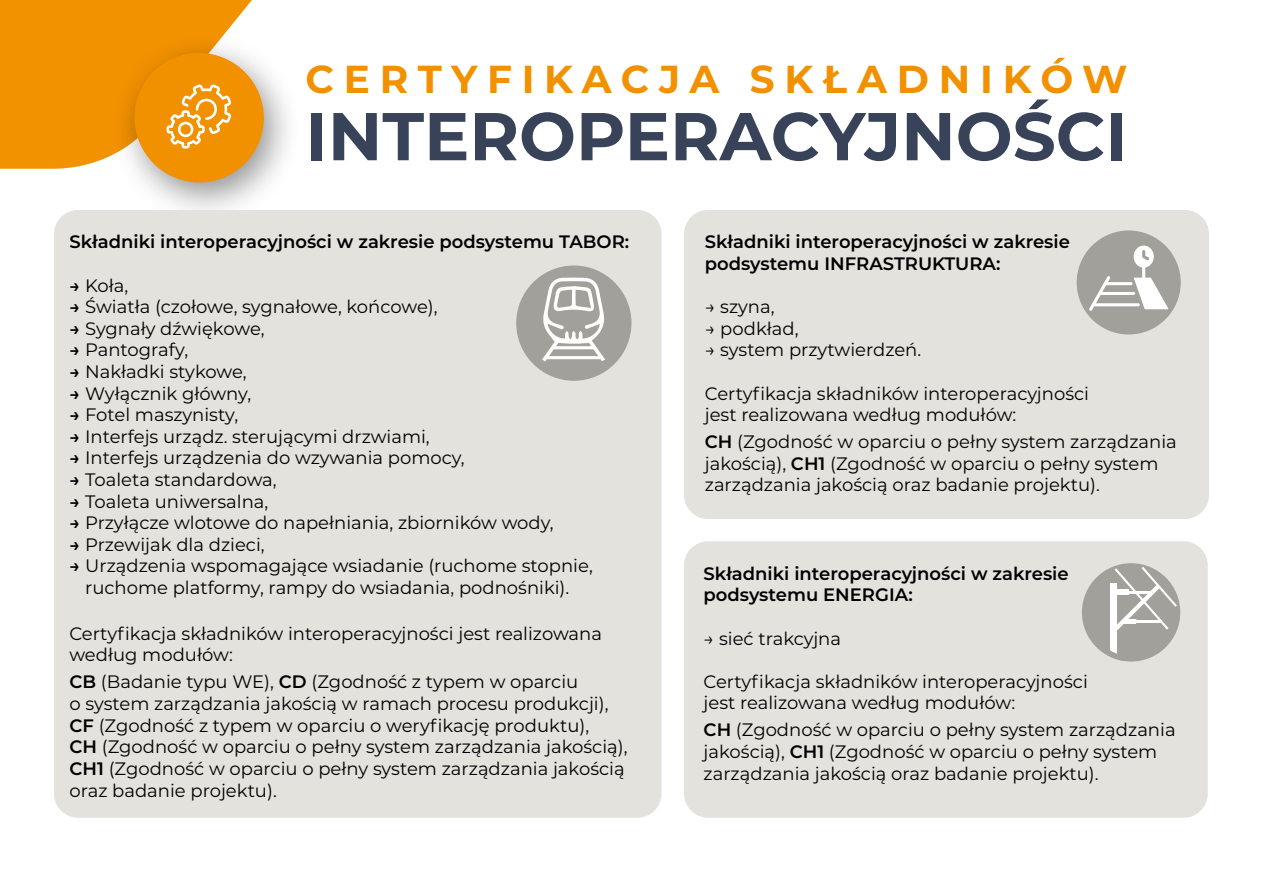
<style>
.page{position:relative;width:1263px;height:893px;background:#fff}
.page>*{position:absolute;margin:0;border:0;box-sizing:border-box;transform-origin:0 0}
.t1{font:700 67.5px "Montserrat";color:#384259}
.t2{font:700 39px "Montserrat";letter-spacing:.25em;color:#f29100}
.t3{font:18px/21.6px "Montserrat";color:#000}
.t4{font:600 18px/21.6px "Montserrat";color:#000}
.s1{font-weight:600}
.s2{font-weight:600;color:#e3e2dc}
</style>
<div class="page">
<div style="left:0;top:0;width:252px;height:169px;background:#f39200"></div>
<div style="left:112px;top:33px;width:190px;height:191px;background:#000;opacity:.44"></div>
<div style="left:135px;top:53px;width:128px;height:128px;background:#f29100;border-radius:50%"></div>
<svg style="left:166px;top:84px;width:66px;height:65px"></svg>
<div style="left:54px;top:210px;width:607px;height:608px;background:#e3e2dc;border-radius:24px"></div>
<div style="left:684px;top:210px;width:525px;height:309px;background:#e3e2dc;border-radius:24px"></div>
<div style="left:684px;top:541px;width:524px;height:277px;background:#e3e2dc;border-radius:24px"></div>
<div style="left:516px;top:265px;width:115px;height:116px;background:#a1a09a;border-radius:50%"></div>
<svg style="left:542px;top:278px;width:63px;height:83px"></svg>
<div style="left:1082px;top:563px;width:98px;height:98px;background:#a1a09a;border-radius:50%"></div>
<div style="left:1111px;top:584px;width:6px;height:72px;background:#fff"></div>
<svg style="left:1113px;top:567px;width:64px;height:64px"></svg>
<svg style="left:1107px;top:648px;width:16px;height:13px"></svg>
<div style="left:1077px;top:230px;width:104px;height:104px;background:#a1a09a;border-radius:50%"></div>
<div style="left:1134px;top:246px;width:20px;height:22px;background:#fff;border-radius:50%"></div>
<svg style="left:1142px;top:250px;width:7px;height:10px"></svg>
<hr style="left:1142px;top:266px;width:3px;height:21px;background:#fff;border-radius:2px">
<svg style="left:1089px;top:276px;width:21px;height:35px"></svg>
<svg style="left:1134px;top:278px;width:34px;height:31px"></svg>
<hr style="left:1104px;top:282px;width:28px;height:3px;background:#fff;border-radius:2px">
<hr style="left:1098px;top:292px;width:37px;height:3px;background:#fff;border-radius:2px">
<hr style="left:1092px;top:303px;width:48px;height:3px;background:#fff;border-radius:2px">
<h2 class="t2" style="left:306px;top:51px;width:823px">CERTYFIKACJA SKŁADNIKÓW</h2>
<h1 class="t1" style="left:306px;top:88px;width:823px">INTEROPERACYJNOŚCI</h1>
<p class="t4" style="left:69px;top:230px;width:561px">Składniki interoperacyjności w zakresie podsystemu TABOR:</p>
<p class="t3" style="left:69px;top:274px;width:60px"><span class="s1">→</span> Koła,</p>
<p class="t3" style="left:69px;top:295px;width:370px"><span class="s1">→</span> Światła (czołowe, sygnałowe, końcowe),</p>
<p class="t3" style="left:69px;top:317px;width:197px"><span class="s1">→</span> Sygnały dźwiękowe,</p>
<p class="t3" style="left:69px;top:339px;width:120px"><span class="s1">→</span> Pantografy,</p>
<p class="t3" style="left:69px;top:360px;width:179px"><span class="s1">→</span> Nakładki stykowe,</p>
<p class="t3" style="left:69px;top:382px;width:183px"><span class="s1">→</span> Wyłącznik główny,</p>
<p class="t3" style="left:69px;top:403px;width:170px"><span class="s1">→</span> Fotel maszynisty,</p>
<p class="t3" style="left:69px;top:425px;width:362px"><span class="s1">→</span> Interfejs urządz. sterującymi drzwiami,</p>
<p class="t3" style="left:69px;top:447px;width:397px"><span class="s1">→</span> Interfejs urządzenia do wzywania pomocy,</p>
<p class="t3" style="left:69px;top:468px;width:209px"><span class="s1">→</span> Toaleta standardowa,</p>
<p class="t3" style="left:69px;top:490px;width:200px"><span class="s1">→</span> Toaleta uniwersalna,</p>
<p class="t3" style="left:69px;top:511px;width:486px"><span class="s1">→</span> Przyłącze wlotowe do napełniania, zbiorników wody,</p>
<p class="t3" style="left:69px;top:533px;width:197px"><span class="s1">→</span> Przewijak dla dzieci,</p>
<p class="t3" style="left:69px;top:555px;width:525px"><span class="s1">→</span> Urządzenia wspomagające wsiadanie (ruchome stopnie,</p>
<p class="t3" style="left:69px;top:576px;width:501px"><span class="s2">→</span> ruchome platformy, rampy do wsiadania, podnośniki).</p>
<p class="t3" style="left:69px;top:622px;width:534px">Certyfikacja składników interoperacyjności jest realizowana według modułów:</p>
<p class="t3" style="left:69px;top:671px;width:560px"><span class="s1">CB</span> (Badanie typu WE), <span class="s1">CD</span> (Zgodność z typem w oparciu<br>o system zarządzania jakością w ramach procesu produkcji), <span class="s1">CF</span> (Zgodność z typem w oparciu o weryfikację produktu),<br><span class="s1">CH</span> (Zgodność w oparciu o pełny system zarządzania jakością), <span class="s1">CH1</span> (Zgodność w oparciu o pełny system zarządzania jakością oraz badanie projektu).</p>
<p class="t4" style="left:705px;top:230px;width:367px">Składniki interoperacyjności w zakresie podsystemu INFRASTRUKTURA:</p>
<p class="t3" style="left:705px;top:295px;width:71px">→ szyna,</p>
<p class="t3" style="left:705px;top:317px;width:95px">→ podkład,</p>
<p class="t3" style="left:705px;top:339px;width:218px">→ system przytwierdzeń.</p>
<p class="t3" style="left:705px;top:382px;width:386px">Certyfikacja składników interoperacyjności jest realizowana według modułów:</p>
<p class="t3" style="left:705px;top:430px;width:473px"><span class="s1">CH</span> (Zgodność w oparciu o pełny system zarządzania jakością), <span class="s1">CH1</span> (Zgodność w oparciu o pełny system zarządzania jakością oraz badanie projektu).</p>
<p class="t4" style="left:703px;top:562px;width:367px">Składniki interoperacyjności w zakresie podsystemu ENERGIA:</p>
<p class="t3" style="left:703px;top:627px;width:139px">→ sieć trakcyjna</p>
<p class="t3" style="left:703px;top:670px;width:386px">Certyfikacja składników interoperacyjności jest realizowana według modułów:</p>
<p class="t3" style="left:703px;top:718px;width:473px"><span class="s1">CH</span> (Zgodność w oparciu o pełny system zarządzania jakością), <span class="s1">CH1</span> (Zgodność w oparciu o pełny system zarządzania jakością oraz badanie projektu).</p>
</div>
